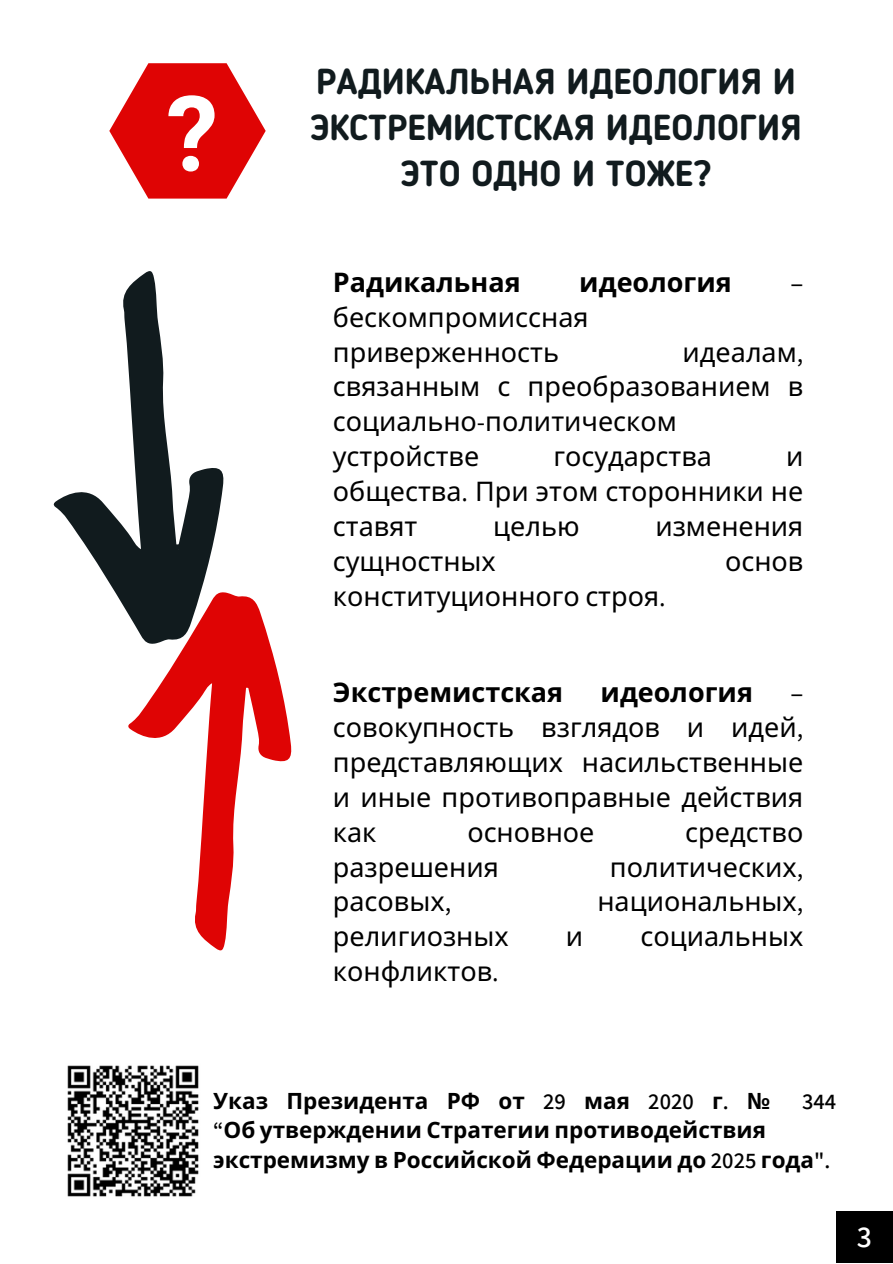
<style>
.page{position:relative;width:893px;height:1264px;background:#fff}
.page>*{position:absolute;margin:0;border:0;box-sizing:border-box;transform-origin:0 0}
.t1{font:700 104.85px "Roboto";color:#fff}
.t2{font:700 35.85px/46.3px "Blogger Sans";color:#111b1e}
.t3{font:600 30px "Assistant";color:#fff}
.t4{font:27px/34.8px "Noto Sans";color:#000}
.t5{font:700 27px "Noto Sans";color:#000}
.t6{font:27px "Assistant";color:#000}
.t7{font:700 22.5px "Noto Sans";color:#000}
.t8{font:600 22.5px "Assistant";color:#000}
.s1{font-family:"Assistant"}
.s2{font-family:"Assistant";font-weight:600}
</style>
<div class="page">
<div style="left:836px;top:1210px;width:56px;height:52px;background:#000"></div>
<svg style="left:53px;top:271px;width:171px;height:341px"></svg>
<svg style="left:127px;top:591px;width:165px;height:360px"></svg>
<img style="left:67px;top:1065px;width:132px;height:132px">
<svg style="left:109px;top:63px;width:157px;height:136px"></svg>
<p class="t1" style="left:166px;top:74px;width:54px">?</p>
<p class="t2" style="left:310px;top:61px;width:493px">РАДИКАЛЬНАЯ ИДЕОЛОГИЯ И<br>ЭКСТРЕМИСТСКАЯ ИДЕОЛОГИЯ</p>
<p class="t2" style="left:400px;top:154px;width:312px">ЭТО ОДНО И ТОЖЕ?</p>
<p class="t5" style="left:333px;top:263px;width:189px">Радикальная</p>
<p class="t5" style="left:579px;top:263px;width:154px">идеология</p>
<p class="t6" style="left:790px;top:264px;width:14px">–</p>
<p class="t4" style="left:333px;top:299px;width:257px">бескомпромиссная приверженность</p>
<p class="t4" style="left:333px;top:334px;width:472px;text-indent:349px">идеалам<span class="s1">, </span>связанным с преобразованием в социально<span class="s1">-</span>политическом устройстве</p>
<p class="t4" style="left:553px;top:438px;width:160px">государства</p>
<p class="t4" style="left:333px;top:438px;width:472px;text-align:justify;text-indent:453px">и общества<span class="s1">.</span> При этом сторонники не ставят</p>
<p class="t4" style="left:493px;top:508px;width:88px">целью</p>
<p class="t4" style="left:655px;top:508px;width:149px">изменения</p>
<p class="t4" style="left:333px;top:543px;width:164px">сущностных</p>
<p class="t4" style="left:725px;top:543px;width:80px">основ</p>
<p class="t4" style="left:333px;top:577px;width:334px">конституционного строя<span class="s1">.</span></p>
<p class="t5" style="left:333px;top:673px;width:232px">Экстремистская</p>
<p class="t5" style="left:600px;top:673px;width:154px">идеология</p>
<p class="t4" style="left:333px;top:674px;width:472px;text-align:justify;text-indent:457px"><span class="s1">– </span>совокупность взглядов и идей<span class="s1">, </span>представляющих насильственные и иные противоправные действия как</p>
<p class="t4" style="left:467px;top:813px;width:129px">основное</p>
<p class="t4" style="left:685px;top:813px;width:120px">средство</p>
<p class="t4" style="left:333px;top:848px;width:167px">разрешения</p>
<p class="t4" style="left:610px;top:848px;width:195px">политических<span class="s1">,</span></p>
<p class="t4" style="left:333px;top:883px;width:120px">расовых<span class="s1">,</span></p>
<p class="t4" style="left:597px;top:883px;width:207px">национальных<span class="s1">,</span></p>
<p class="t4" style="left:333px;top:918px;width:177px">религиозных</p>
<p class="t4" style="left:566px;top:918px;width:19px">и</p>
<p class="t4" style="left:640px;top:918px;width:164px">социальных</p>
<p class="t4" style="left:333px;top:953px;width:167px">конфликтов<span class="s1">.</span></p>
<p class="t7" style="left:213px;top:1084px;width:558px">Указ Президента РФ от <span class="s2">29</span> мая <span class="s2">2020</span> г<span class="s2">.</span> №</p>
<p class="t8" style="left:802px;top:1086px;width:36px">344</p>
<p class="t7" style="left:213px;top:1114px;width:554px"><span class="s2">“</span>Об утверждении Стратегии противодействия</p>
<p class="t7" style="left:213px;top:1143px;width:618px">экстремизму в Российской Федерации до <span class="s2">2025</span> года<span class="s2">".</span></p>
<p class="t3" style="left:856px;top:1215px;width:17px">3</p>
</div>
